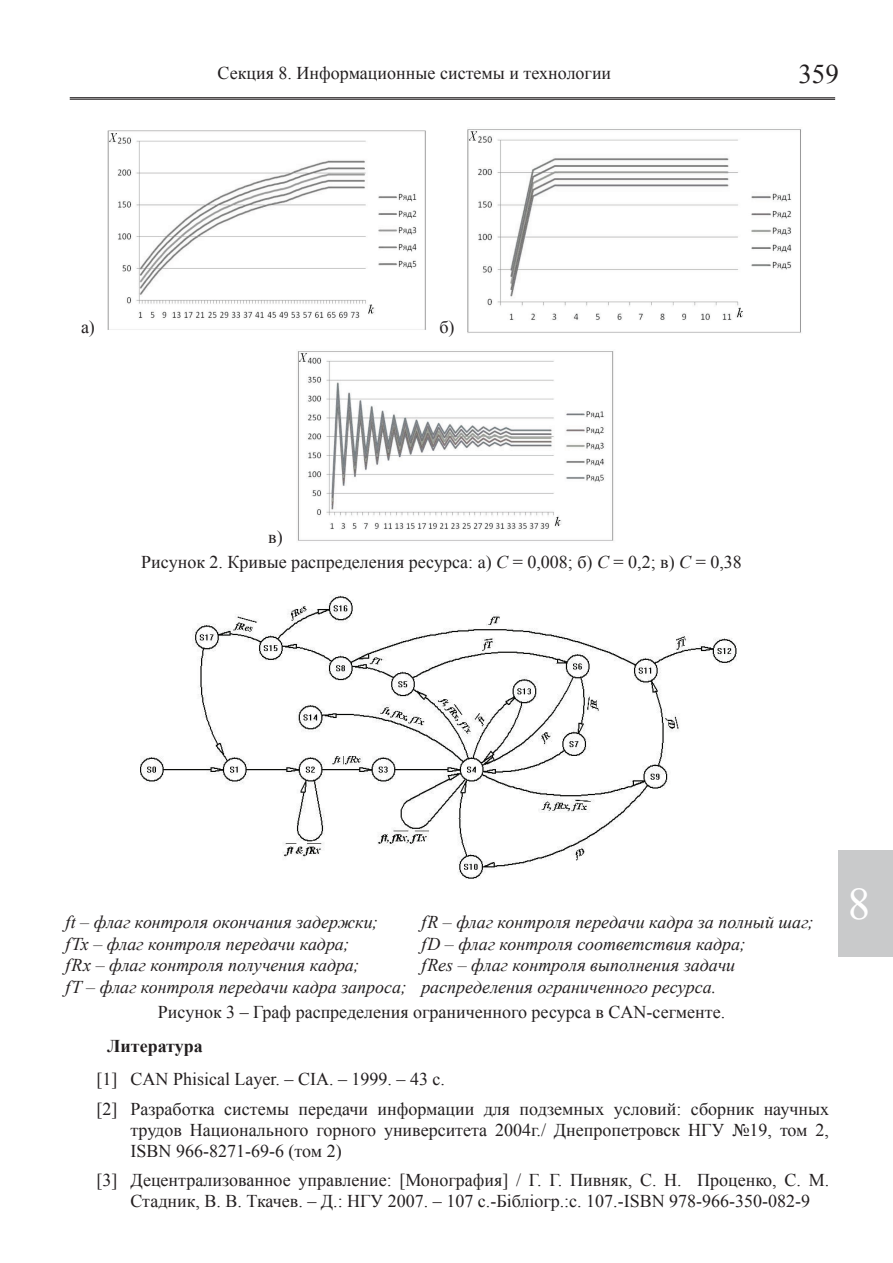
<style>
.page{position:relative;width:893px;height:1263px;background:#fff}
.page>*{position:absolute;margin:0;border:0;box-sizing:border-box;transform-origin:0 0}
.t1{font:45px "Times New Roman";color:#fff}
.t2{font:27px "Times New Roman";color:#231f20}
.t3{font:18px/21px "Times New Roman";color:#231f20}
.t4{font:italic 18px/21.6px "Times New Roman";color:#231f20}
.t5{font:700 18px "Times New Roman";color:#231f20}
.s1{font-style:italic}
</style>
<div class="page">
<hr style="left:70px;top:97px;width:765px;height:1px;background:#231f20">
<hr style="left:70px;top:99px;width:765px;height:1px;background:#231f20">
<div style="left:838px;top:850px;width:55px;height:107px;background:#c9cacb"></div>
<img style="left:108px;top:130px;width:318px;height:200px">
<img style="left:467px;top:129px;width:334px;height:204px">
<img style="left:297px;top:351px;width:317px;height:190px">
<img style="left:141px;top:595px;width:596px;height:284px">
<p class="t3" style="left:218px;top:62px;width:395px">Секция 8. Информационные системы и технологии</p>
<h2 class="t2" style="left:798px;top:55px;width:42px">359</h2>
<p class="t3" style="left:81px;top:316px;width:15px">а)</p>
<p class="t3" style="left:439px;top:316px;width:17px">б)</p>
<p class="t3" style="left:141px;top:524px;width:602px;line-height:25.2px;text-indent:127px">в)<br>Рисунок 2. Кривые распределения ресурса: а) <span class="s1">С</span> = 0,008; б) <span class="s1">С</span> = 0,2; в) <span class="s1">С</span> = 0,38</p>
<p class="t4" style="left:66px;top:911px;width:343px">ft – флаг контроля окончания задержки;<br>fTx – флаг контроля передачи кадра;<br>fRx – флаг контроля получения кадра;<br>fT – флаг контроля передачи кадра запроса;</p>
<p class="t4" style="left:421px;top:911px;width:394px">fR – флаг контроля передачи кадра за полный шаг; fD – флаг контроля соответствия кадра;<br>fRes – флаг контроля выполнения задачи распределения ограниченного ресурса.</p>
<p class="t3" style="left:158px;top:1001px;width:569px">Рисунок 3 – Граф распределения ограниченного ресурса в CAN-сегменте.</p>
<p class="t5" style="left:107px;top:1033px;width:97px">Литература</p>
<p class="t3" style="left:97px;top:1064px;width:734px;line-height:29.5px">[1] CAN Phisical Layer. – CIA. – 1999. – 43 c.<br>[2] Разработка системы передачи информации для подземных условий: сборник научных</p>
<p class="t3" style="left:131px;top:1119px;width:700px">трудов Национального горного университета 2004г./ Днепропетровск НГУ №19, том 2,<br>ISBN 966-8271-69-6 (том 2)</p>
<p class="t3" style="left:131px;top:1169px;width:700px;text-indent:-34px">[3] Децентрализованное управление: [Монография] / Г. Г. Пивняк, С. Н. Проценко, С. М.<br>Стадник, В. В. Ткачев. – Д.: НГУ 2007. – 107 с.-Бібліогр.:с. 107.-ISBN 978-966-350-082-9</p>
<h1 class="t1" style="left:848px;top:874px;width:24px">8</h1>
</div>
